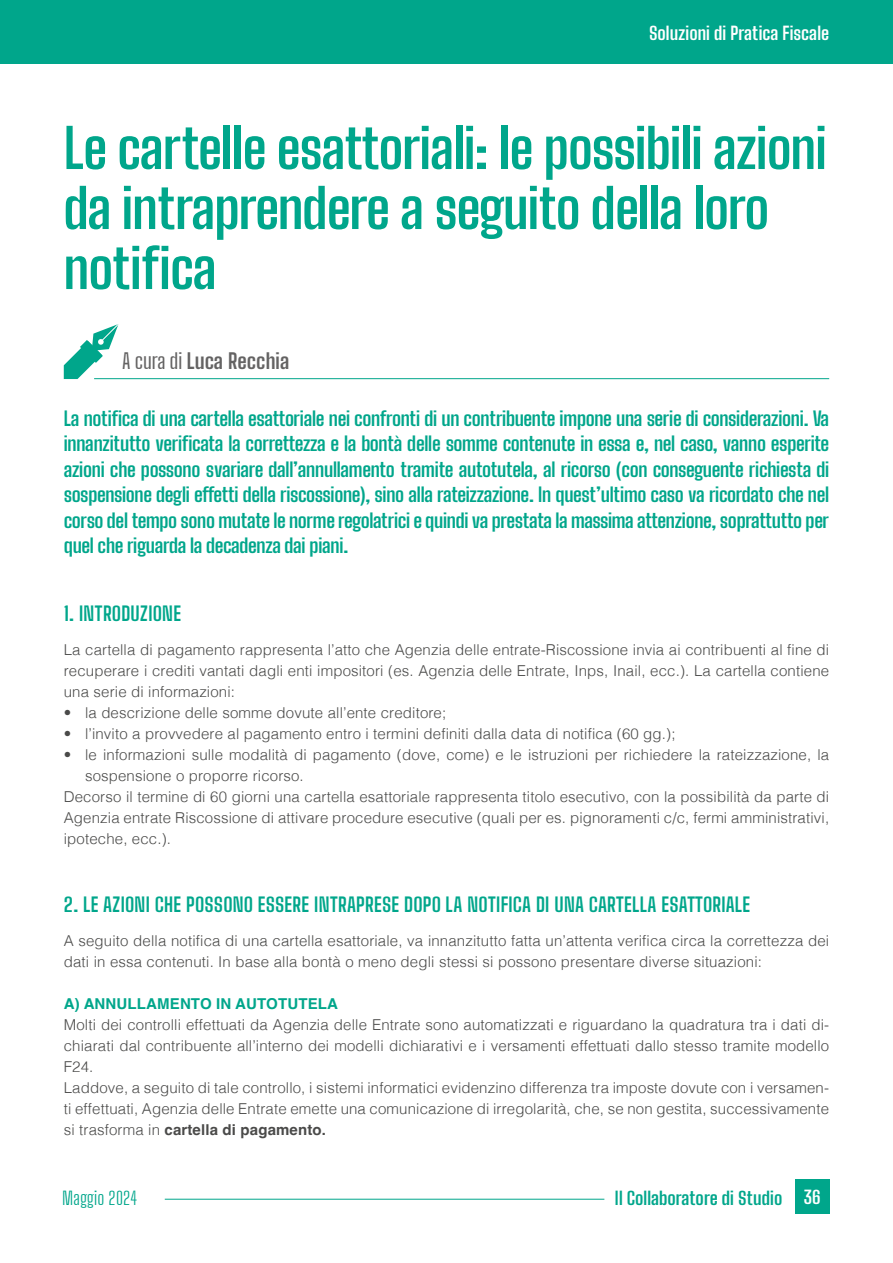
<style>
.page{position:relative;width:893px;height:1263px;background:#fff}
.page>*{position:absolute;margin:0;border:0;box-sizing:border-box;transform-origin:0 0}
.t1{font:700 54px/60px "Big Shoulders Text";letter-spacing:-.015em;color:#00a68b}
.t2{font:700 21px "Big Shoulders Text";letter-spacing:.005em;color:#646363}
.t3{font:700 19.5px/25.5px "Big Shoulders Text";letter-spacing:.005em;color:#00a68b;text-align:justify}
.t4{font:700 18px "Big Shoulders Text";letter-spacing:.005em;color:#fff}
.t5{font:700 18px "Big Shoulders Text";color:#00a68b}
.t6{font:300 18px "Big Shoulders Text";letter-spacing:.01em;color:#00a68b}
.t7{font:300 15px/21px "Helvetica";letter-spacing:.01em;color:#4a4a49}
.t8{font:700 15px "Helvetica";letter-spacing:.01em;color:#00a68b}
.s1{font-weight:400}
.s2{font-weight:700}
.s3{color:#fff}
</style>
<div class="page">
<div style="left:0;top:0;width:893px;height:64px;background:#00a68b"></div>
<hr style="left:165px;top:1199px;width:439px;height:1px;background:#00a68b">
<div style="left:795px;top:1179px;width:34px;height:34px;background:#00a68b"></div>
<hr style="left:94px;top:378px;width:735px;height:1px;background:#00a68b">
<svg style="left:64px;top:324px;width:58px;height:55px"></svg>
<p class="t4" style="left:649px;top:21px;width:182px">Soluzioni di Pratica Fiscale</p>
<h1 class="t1" style="left:64px;top:119px;width:764px">Le cartelle esattoriali: le possibili azioni da intraprendere a seguito della loro notifica</h1>
<h2 class="t2" style="left:122px;top:346px;width:169px"><span class="s1">A cura di</span> Luca Recchia</h2>
<p class="t3" style="left:64px;top:405px;width:767px">La notifica di una cartella esattoriale nei confronti di un contribuente impone una serie di considerazioni. Va innanzitutto verificata la correttezza e la bontà delle somme contenute in essa e, nel caso, vanno esperite azioni che possono svariare dall’annullamento tramite autotutela, al ricorso (con conseguente richiesta di sospensione degli effetti della riscossione), sino alla rateizzazione. In quest’ultimo caso va ricordato che nel corso del tempo sono mutate le norme regolatrici e quindi va prestata la massima attenzione, soprattutto per quel che riguarda la decadenza dai piani.</p>
<h3 class="t3" style="left:64px;top:601px;width:119px">1. INTRODUZIONE</h3>
<p class="t7" style="left:64px;top:638px;width:767px;text-align:justify">La cartella di pagamento rappresenta l’atto che Agenzia delle entrate-Riscossione invia ai contribuenti al fine di recuperare i crediti vantati dagli enti impositori (es. Agenzia delle Entrate, Inps, Inail, ecc.). La cartella contiene una serie di informazioni:</p>
<p class="t7" style="left:64px;top:701px;width:384px">• la descrizione delle somme dovute all’ente creditore;</p>
<p class="t7" style="left:64px;top:722px;width:613px">• l’invito a provvedere al pagamento entro i termini definiti dalla data di notifica (60 gg.);</p>
<p class="t7" style="left:64px;top:743px;width:767px">• le informazioni sulle modalità di pagamento (dove, come) e le istruzioni per richiedere la rateizzazione, la</p>
<p class="t7" style="left:85px;top:764px;width:220px">sospensione o proporre ricorso.</p>
<p class="t7" style="left:64px;top:785px;width:767px">Decorso il termine di 60 giorni una cartella esattoriale rappresenta titolo esecutivo, con la possibilità da parte di</p>
<p class="t7" style="left:64px;top:806px;width:767px">Agenzia entrate Riscossione di attivare procedure esecutive (quali per es. pignoramenti c/c, fermi amministrativi,</p>
<p class="t7" style="left:64px;top:827px;width:109px">ipoteche, ecc.).</p>
<h3 class="t3" style="left:64px;top:892px;width:688px">2. LE AZIONI CHE POSSONO ESSERE INTRAPRESE DOPO LA NOTIFICA DI UNA CARTELLA ESATTORIALE</h3>
<p class="t7" style="left:64px;top:929px;width:767px">A seguito della notifica di una cartella esattoriale, va innanzitutto fatta un’attenta verifica circa la correttezza dei dati in essa contenuti. In base alla bontà o meno degli stessi si possono presentare diverse situazioni:</p>
<p class="t8" style="left:64px;top:994px;width:276px">A) ANNULLAMENTO IN AUTOTUTELA</p>
<p class="t7" style="left:64px;top:1013px;width:767px">Molti dei controlli effettuati da Agenzia delle Entrate sono automatizzati e riguardano la quadratura tra i dati di&shy;chiarati dal contribuente all’interno dei modelli dichiarativi e i versamenti effettuati dallo stesso tramite modello F24.<br>Laddove, a seguito di tale controllo, i sistemi informatici evidenzino differenza tra imposte dovute con i versamen&shy;ti effettuati, Agenzia delle Entrate emette una comunicazione di irregolarità, che, se non gestita, successivamente si trasforma in <span class="s2">cartella di pagamento.</span></p>
<p class="t6" style="left:62px;top:1186px;width:77px">Maggio 2024</p>
<p class="t5" style="left:615px;top:1185px;width:207px">Il Collaboratore di Studio <span class="s3">36</span></p>
</div>
